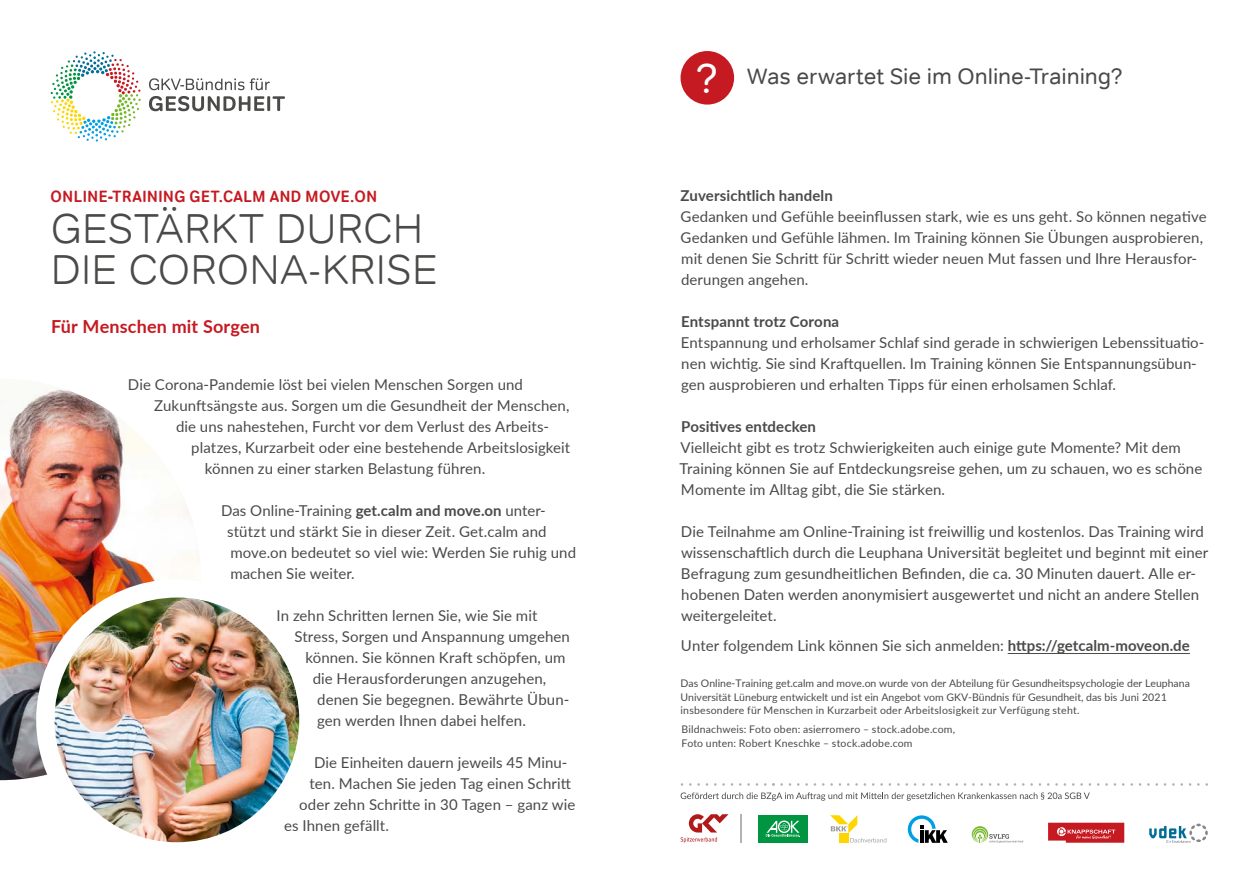
<style>
.page{position:relative;width:1259px;height:893px;background:#fff}
.page>*{position:absolute;margin:0;border:0;box-sizing:border-box;transform-origin:0 0}
.Titel_groß{font:300 42px/40.5px "Tondo";letter-spacing:.02em;color:#4a4a49}
.t1{font:22.5px "Tondo";letter-spacing:-.005em;color:#4a4a49}
.t2{font:700 18px "Lato";letter-spacing:.01em;color:#c51a21}
.Titel_versal_fett{font:16.5px "Tondo Signage";letter-spacing:.035em;color:#c51a21}
.Fließtext{font:15px/21px "Lato";letter-spacing:.005em;color:#4a4a49}
.t3{font:700 15px "Lato";letter-spacing:.005em;color:#4a4a49}
.Fließtext-2{font:10.5px/13.5px "Lato";color:#4a4a49}
.Fließtext-3{font:10.5px/13.5px "Lato";letter-spacing:.02em;color:#4a4a49}
.s1{font-weight:700}
.s2{font-size:42px;color:#fff}
</style>
<div class="page">
<svg style="left:51px;top:51px;width:90px;height:91px"></svg>
<svg style="left:149px;top:96px;width:136px;height:15px"></svg>
<svg style="left:149px;top:78px;width:95px;height:12px"></svg>
<svg style="left:250px;top:78px;width:20px;height:12px"></svg>
<img style="left:0;top:388px;width:200px;height:392px">
<div style="left:36px;top:579px;width:281px;height:282px;background:#fff;border-radius:50%"></div>
<img style="left:54px;top:598px;width:245px;height:244px;border-radius:122px">
<div style="left:680px;top:51px;width:54px;height:54px;background:#c51a21;border-radius:50%"></div>
<svg style="left:805px;top:783px;width:11px;height:3px"></svg>
<svg style="left:830px;top:783px;width:11px;height:3px"></svg>
<svg style="left:855px;top:783px;width:11px;height:3px"></svg>
<svg style="left:880px;top:783px;width:11px;height:3px"></svg>
<svg style="left:955px;top:783px;width:11px;height:3px"></svg>
<svg style="left:980px;top:783px;width:11px;height:3px"></svg>
<svg style="left:1005px;top:783px;width:11px;height:3px"></svg>
<svg style="left:1030px;top:783px;width:11px;height:3px"></svg>
<svg style="left:1055px;top:783px;width:11px;height:3px"></svg>
<svg style="left:1080px;top:783px;width:11px;height:3px"></svg>
<svg style="left:1105px;top:783px;width:11px;height:3px"></svg>
<svg style="left:1130px;top:783px;width:11px;height:3px"></svg>
<svg style="left:1155px;top:783px;width:11px;height:3px"></svg>
<svg style="left:1180px;top:783px;width:11px;height:3px"></svg>
<svg style="left:697px;top:783px;width:11px;height:3px"></svg>
<svg style="left:722px;top:783px;width:11px;height:3px"></svg>
<svg style="left:747px;top:783px;width:11px;height:3px"></svg>
<svg style="left:772px;top:783px;width:19px;height:3px"></svg>
<svg style="left:830px;top:815px;width:56px;height:27px"></svg>
<svg style="left:1149px;top:824px;width:58px;height:19px"></svg>
<svg style="left:908px;top:815px;width:39px;height:28px"></svg>
<div style="left:758px;top:815px;width:50px;height:28px;background:#009641"></div>
<svg style="left:766px;top:820px;width:34px;height:17px"></svg>
<svg style="left:680px;top:814px;width:48px;height:29px"></svg>
<svg style="left:740px;top:815px;width:1px;height:28px"></svg>
<svg style="left:680px;top:792px;width:409px;height:9px"></svg>
<svg style="left:971px;top:826px;width:52px;height:17px"></svg>
<svg style="left:1048px;top:823px;width:76px;height:20px;background:#cd3b41"></svg>
<hr style="left:1007px;top:653px;width:183px;height:1px;background:#4a4a49">
<h1 class="Titel_versal_fett" style="left:51px;top:186px;width:328px">ONLINE-TRAINING GET.CALM AND MOVE.ON</h1>
<h1 class="Titel_groß" style="left:51px;top:209px;width:388px">GESTÄRKT DURCH<br>DIE CORONA-KRISE</h1>
<h2 class="t2" style="left:51px;top:313px;width:210px">Für Menschen mit Sorgen</h2>
<p class="Fließtext" style="left:128px;top:373px;width:396px">Die Corona-Pandemie löst bei vielen Menschen Sorgen und</p>
<p class="Fließtext" style="left:154px;top:394px;width:417px">Zukunfts-ängste aus. Sorgen um die Gesundheit der Menschen,</p>
<p class="Fließtext" style="left:176px;top:415px;width:374px">die uns nahestehen, Furcht vor dem Verlust des Arbeits-</p>
<p class="Fließtext" style="left:191px;top:436px;width:380px">platzes, Kurzarbeit oder eine bestehende Arbeitslosigkeit</p>
<p class="Fließtext" style="left:205px;top:457px;width:282px">können zu einer starken Belastung führen.</p>
<p class="Fließtext" style="left:227px;top:499px;width:350px;text-indent:-6px">Das Online-Training <span class="s1">get.calm and move.on</span> unter&shy;stützt und stärkt Sie in dieser Zeit. Get.calm and move.on bedeutet so viel wie: Werden Sie ruhig und machen Sie weiter.</p>
<p class="Fließtext" style="left:276px;top:604px;width:262px">In zehn Schritten lernen Sie, wie Sie mit</p>
<p class="Fließtext" style="left:294px;top:625px;width:277px">Stress, Sorgen und Anspannung umgehen</p>
<p class="Fließtext" style="left:305px;top:646px;width:262px">können. Sie können Kraft schöpfen, um</p>
<p class="Fließtext" style="left:313px;top:667px;width:235px">die Herausforderungen anzugehen,</p>
<p class="Fließtext" style="left:317px;top:688px;width:253px">denen Sie begegnen. Bewährte Übun-</p>
<p class="Fließtext" style="left:317px;top:709px;width:210px">gen werden Ihnen dabei helfen.</p>
<p class="Fließtext" style="left:314px;top:751px;width:255px">Die Einheiten dauern jeweils 45 Minu-</p>
<p class="Fließtext" style="left:309px;top:772px;width:263px">ten. Machen Sie jeden Tag einen Schritt</p>
<p class="Fließtext" style="left:299px;top:793px;width:278px">oder zehn Schritte in 30 Tagen – ganz wie</p>
<p class="Fließtext" style="left:284px;top:814px;width:106px">es Ihnen gefällt.</p>
<h3 class="t1" style="left:696px;top:63px;width:428px"><span class="s2">?</span> Was erwartet Sie im Online-Training?</h3>
<h4 class="t3" style="left:680px;top:185px;width:154px">Zuversichtlich handeln</h4>
<p class="Fließtext" style="left:680px;top:205px;width:527px">Gedanken und Gefühle beeinflussen stark, wie es uns geht. So können negative Gedanken und Gefühle lähmen. Im Training können Sie Übungen ausprobieren, mit denen Sie Schritt für Schritt wieder neuen Mut fassen und Ihre Herausfor&shy;derungen angehen.</p>
<h4 class="t3" style="left:681px;top:311px;width:160px">Entspannt trotz Corona</h4>
<p class="Fließtext" style="left:681px;top:331px;width:525px">Entspannung und erholsamer Schlaf sind gerade in schwierigen Lebenssituatio&shy;nen wichtig. Sie sind Kraftquellen. Im Training können Sie Entspannungsübun&shy;gen ausprobieren und erhalten Tipps für einen erholsamen Schlaf.</p>
<h4 class="t3" style="left:681px;top:416px;width:136px">Positives entdecken</h4>
<p class="Fließtext" style="left:679px;top:436px;width:524px">Vielleicht gibt es trotz Schwierigkeiten auch einige gute Momente? Mit dem<br>Training können Sie auf Entdeckungsreise gehen, um zu schauen, wo es schöne<br>Momente im Alltag gibt, die Sie stärken.</p>
<p class="Fließtext" style="left:681px;top:520px;width:533px">Die Teilnahme am Online-Training ist freiwillig und kostenlos. Das Training wird wissenschaftlich-durch-die-Leuphana-Universität-begleitet-und-beginnt-mit-einer-Befragung-zum-gesundheitlichen-Befinden,-die-ca.-30-Minuten-dauert.-Alle-er&shy;hobenen Daten werden anonymisiert ausgewertet und nicht an andere Stellen weitergeleitet.</p>
<p class="Fließtext" style="left:681px;top:634px;width:510px">Unter folgendem Link können Sie sich anmelden: <span class="s1">https://getcalm-moveon.de</span></p>
<p class="Fließtext-2" style="left:680px;top:676px;width:511px">Das Online-Training get.calm and move.on wurde von der Abteilung für Gesundheitspsychologie der Leuphana<br>Universität Lüneburg entwickelt und ist ein Angebot vom GKV-Bündnis für Gesundheit, das bis Juni 2021 insbesondere für Menschen in Kurzarbeit oder Arbeitslosigkeit zur Verfügung steht.</p>
<p class="Fließtext-3" style="left:681px;top:722px;width:275px">Bildnachweis: Foto oben: asierromero – stock.adobe.com,<br>Foto unten: Robert Kneschke – stock.adobe.com</p>
</div>
